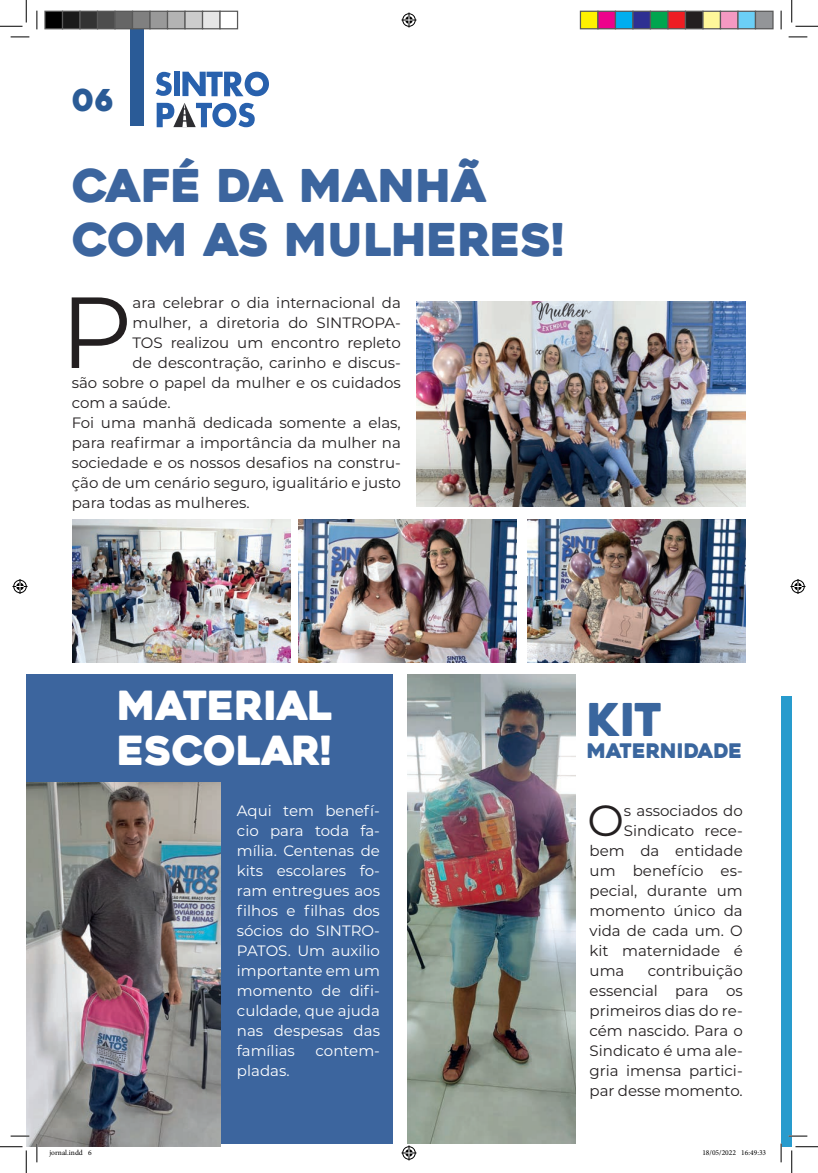
<style>
.page{position:relative;width:818px;height:1173px;background:#fff}
.page>*{position:absolute;margin:0;border:0;box-sizing:border-box;transform-origin:0 0}
.t1{font:100.75px "Montserrat";color:#231f20}
.t2{font:45px/54px "Heavitas";color:#3c659e}
.t3{font:45px "Heavitas";color:#3a669e}
.t4{font:43.62px "Montserrat";color:#231f20}
.t5{font:40px/45px "Heavitas";color:#fff}
.t6{font:30px "Heavitas";color:#2a5b96}
.t7{font:20px "Heavitas";color:#3a669e}
.t8{font:15px/20px "Montserrat";color:#231f20;text-align:justify}
.t9{font:15px/20px "Montserrat";color:#fff;text-align:justify}
.t10{font:7.5px "Minion Pro";color:#000}
</style>
<div class="page">
<div style="left:781px;top:696px;width:11px;height:450px;background:#289bcd"></div>
<div style="left:26px;top:674px;width:366px;height:470px;background:#3c659e"></div>
<div style="left:131px;top:26px;width:13px;height:99px;background:#2a5b97"></div>
<svg style="left:156px;top:72px;width:16px;height:24px"></svg>
<svg style="left:182px;top:72px;width:87px;height:24px"></svg>
<div style="left:174px;top:72px;width:6px;height:24px;background:#2861ad"></div>
<svg style="left:157px;top:103px;width:98px;height:24px"></svg>
<img style="left:416px;top:301px;width:330px;height:205px">
<img style="left:72px;top:519px;width:218px;height:143px">
<img style="left:299px;top:519px;width:218px;height:143px">
<img style="left:528px;top:519px;width:218px;height:143px">
<img style="left:408px;top:674px;width:167px;height:468px">
<img style="left:26px;top:782px;width:195px;height:364px">
<svg style="left:11px;top:36px;width:18px;height:2px"></svg>
<svg style="left:788px;top:36px;width:19px;height:2px"></svg>
<svg style="left:11px;top:1135px;width:18px;height:1px"></svg>
<svg style="left:788px;top:1135px;width:19px;height:1px"></svg>
<svg style="left:36px;top:11px;width:2px;height:18px"></svg>
<svg style="left:36px;top:1143px;width:2px;height:19px"></svg>
<svg style="left:780px;top:11px;width:2px;height:18px"></svg>
<svg style="left:780px;top:1143px;width:2px;height:19px"></svg>
<svg style="left:0;top:0;width:27px;height:27px"></svg>
<svg style="left:0;top:1146px;width:27px;height:26px"></svg>
<svg style="left:791px;top:0;width:27px;height:27px"></svg>
<svg style="left:791px;top:1146px;width:27px;height:26px"></svg>
<svg style="left:401px;top:13px;width:15px;height:15px"></svg>
<svg style="left:401px;top:1145px;width:15px;height:15px"></svg>
<svg style="left:13px;top:579px;width:15px;height:15px"></svg>
<svg style="left:790px;top:579px;width:15px;height:15px"></svg>
<div style="left:45px;top:11px;width:18px;height:18px;background:#000"></div>
<div style="left:44px;top:11px;width:19px;height:18px;border:1px solid #595959"></div>
<div style="left:63px;top:11px;width:17px;height:18px;background:#1a1a1a"></div>
<div style="left:62px;top:11px;width:19px;height:18px;border:1px solid #595959"></div>
<div style="left:80px;top:11px;width:18px;height:18px;background:#333"></div>
<div style="left:79px;top:11px;width:19px;height:18px;border:1px solid #595959"></div>
<div style="left:98px;top:11px;width:17px;height:18px;background:#4d4d4d"></div>
<div style="left:97px;top:11px;width:19px;height:18px;border:1px solid #595959"></div>
<div style="left:115px;top:11px;width:18px;height:18px;background:#666"></div>
<div style="left:114px;top:11px;width:19px;height:18px;border:1px solid #595959"></div>
<div style="left:133px;top:11px;width:17px;height:18px;background:#808080"></div>
<div style="left:132px;top:11px;width:19px;height:18px;border:1px solid #595959"></div>
<div style="left:150px;top:11px;width:18px;height:18px;background:#999"></div>
<div style="left:149px;top:11px;width:19px;height:18px;border:1px solid #595959"></div>
<div style="left:168px;top:11px;width:17px;height:18px;background:#b3b3b3"></div>
<div style="left:167px;top:11px;width:19px;height:18px;border:1px solid #595959"></div>
<div style="left:185px;top:11px;width:18px;height:18px;background:#ccc"></div>
<div style="left:184px;top:11px;width:19px;height:18px;border:1px solid #595959"></div>
<div style="left:203px;top:11px;width:17px;height:18px;background:#e6e6e6"></div>
<div style="left:202px;top:11px;width:19px;height:18px;border:1px solid #595959"></div>
<div style="left:219px;top:11px;width:19px;height:18px;border:1px solid #595959"></div>
<div style="left:580px;top:11px;width:18px;height:18px;background:#fff101"></div>
<div style="left:580px;top:11px;width:18px;height:18px;border:1px solid #595959"></div>
<div style="left:598px;top:11px;width:17px;height:18px;background:#ed028c"></div>
<div style="left:597px;top:11px;width:19px;height:18px;border:1px solid #595959"></div>
<div style="left:615px;top:11px;width:18px;height:18px;background:#00aeef"></div>
<div style="left:615px;top:11px;width:18px;height:18px;border:1px solid #595959"></div>
<div style="left:633px;top:11px;width:17px;height:18px;background:#2e3092"></div>
<div style="left:632px;top:11px;width:19px;height:18px;border:1px solid #595959"></div>
<div style="left:650px;top:11px;width:18px;height:18px;background:#00a54f"></div>
<div style="left:650px;top:11px;width:18px;height:18px;border:1px solid #595959"></div>
<div style="left:668px;top:11px;width:17px;height:18px;background:#ee1d23"></div>
<div style="left:667px;top:11px;width:19px;height:18px;border:1px solid #595959"></div>
<div style="left:685px;top:11px;width:18px;height:18px;background:#231f20"></div>
<div style="left:685px;top:11px;width:18px;height:18px;border:1px solid #595959"></div>
<div style="left:703px;top:11px;width:17px;height:18px;background:#fff79a"></div>
<div style="left:702px;top:11px;width:19px;height:18px;border:1px solid #595959"></div>
<div style="left:720px;top:11px;width:18px;height:18px;background:#f499c2"></div>
<div style="left:720px;top:11px;width:18px;height:18px;border:1px solid #595959"></div>
<div style="left:738px;top:11px;width:17px;height:18px;background:#6bcff6"></div>
<div style="left:737px;top:11px;width:19px;height:18px;border:1px solid #595959"></div>
<div style="left:755px;top:11px;width:18px;height:18px;background:#939598"></div>
<div style="left:755px;top:11px;width:18px;height:18px;border:1px solid #595959"></div>
<h3 class="t6" style="left:72px;top:81px;width:43px">06</h3>
<h2 class="t2" style="left:72px;top:159px;width:494px">CAFÉ DA MANHÃ<br>COM AS MULHERES!</h2>
<h1 class="t1" style="left:60px;top:263px;width:74px">P</h1>
<p class="t8" style="left:133px;top:292px;width:270px">ara celebrar o dia internacional da</p>
<p class="t8" style="left:133px;top:312px;width:270px">mulher, a diretoria do SINTROPA-</p>
<p class="t8" style="left:133px;top:332px;width:270px">TOS realizou um encontro repleto</p>
<p class="t8" style="left:133px;top:352px;width:270px">de descontração, carinho e discus-</p>
<p class="t8" style="left:72px;top:372px;width:331px">são sobre o papel da mulher e os cuidados</p>
<p class="t8" style="left:72px;top:392px;width:101px">com a saúde.</p>
<p class="t8" style="left:72px;top:412px;width:331px">Foi uma manhã dedicada somente a elas,</p>
<p class="t8" style="left:72px;top:432px;width:331px">para reafirmar a importância da mulher na</p>
<p class="t8" style="left:72px;top:452px;width:331px">sociedade e os nossos desafios na constru-</p>
<p class="t8" style="left:72px;top:472px;width:331px">ção de um cenário seguro, igualitário e justo</p>
<p class="t8" style="left:72px;top:492px;width:179px">para todas as mulheres.</p>
<h3 class="t5" style="left:117px;top:683px;width:216px">MATERIAL<br>ESCOLAR!</h3>
<p class="t9" style="left:237px;top:799px;width:145px">Aqui tem benefí&shy;cio para toda fa&shy;mília. Centenas de kits escolares fo&shy;ram entregues aos filhos e filhas dos sócios do SINTRO-PATOS. Um auxilio importante em um momento de difi&shy;culdade, que ajuda nas despesas das famílias</p>
<p class="t9" style="left:316px;top:1039px;width:66px">contem-</p>
<p class="t9" style="left:237px;top:1059px;width:54px">pladas.</p>
<h2 class="t3" style="left:587px;top:692px;width:76px">KIT</h2>
<h3 class="t7" style="left:587px;top:738px;width:157px">MATERNIDADE</h3>
<h3 class="t4" style="left:587px;top:790px;width:38px">O</h3>
<p class="t8" style="left:624px;top:799px;width:120px">s associados do</p>
<p class="t8" style="left:624px;top:819px;width:120px">Sindicato rece-</p>
<p class="t8" style="left:590px;top:839px;width:155px">bem da entidade</p>
<p class="t8" style="left:590px;top:859px;width:155px">um benefício es-</p>
<p class="t8" style="left:590px;top:879px;width:155px">pecial, durante um</p>
<p class="t8" style="left:590px;top:899px;width:155px">momento único da</p>
<p class="t8" style="left:590px;top:919px;width:155px">vida de cada um. O</p>
<p class="t8" style="left:590px;top:939px;width:155px">kit maternidade é</p>
<p class="t8" style="left:590px;top:959px;width:36px">uma</p>
<p class="t8" style="left:590px;top:959px;width:155px;text-indent:58px">contribuição essencial para os primeiros dias do re&shy;cém nascido. Para o Sindicato é uma ale&shy;gria imensa partici&shy;par desse momento.</p>
<p class="t10" style="left:49px;top:1147px;width:44px">jornal.indd 6</p>
<p class="t10" style="left:702px;top:1147px;width:65px">18/05/2022 16:49:33</p>
</div>
